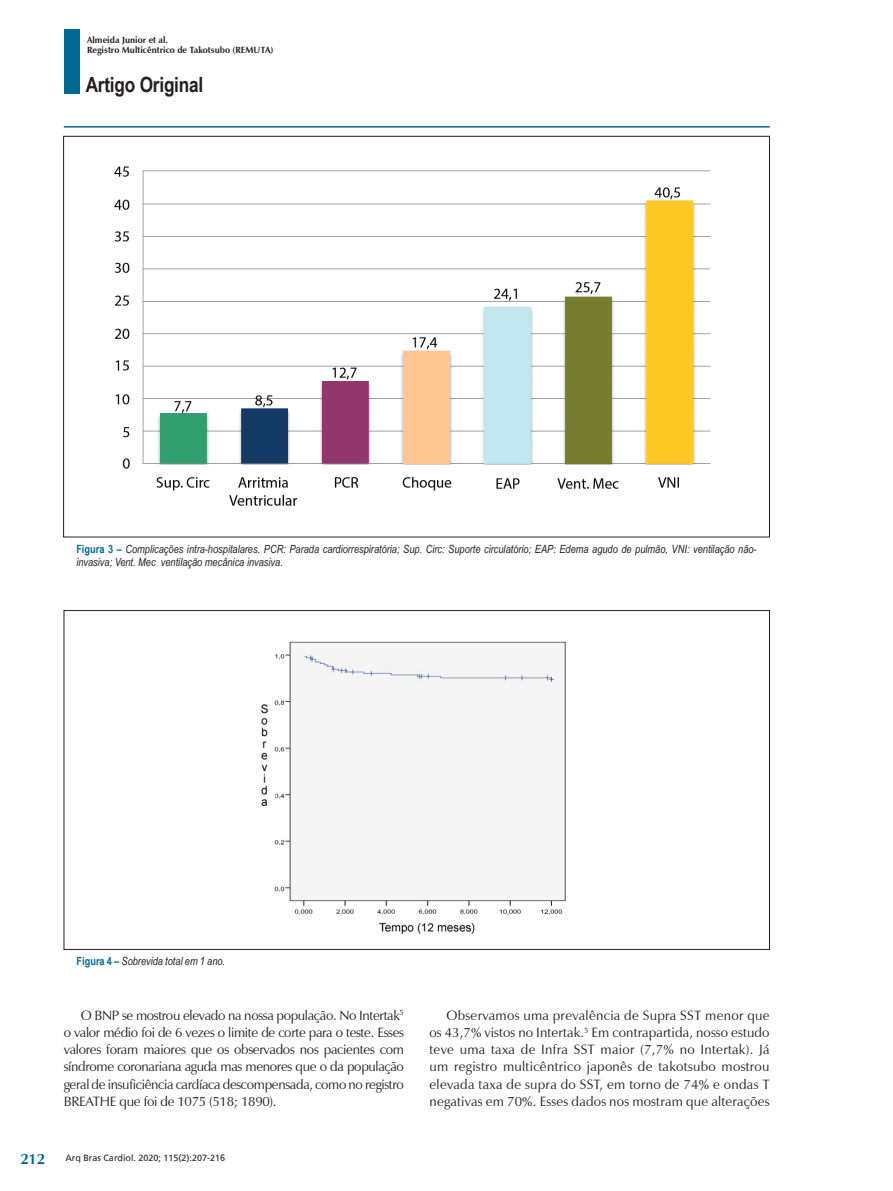
<style>
.page{position:relative;width:893px;height:1191px;background:#fff}
.page>*{position:absolute;margin:0;border:0;box-sizing:border-box;transform-origin:0 0}
.t1{font:700 21px "Arial Narrow";letter-spacing:-.01em;color:#231f20}
.t2{font:700 15px "Zapf Humanist 601 BT";color:#006991}
._01-TEXTO_BASICO{font:13.5px/17.2px "Zapf Humanist 601 BT";letter-spacing:-.005em;color:#231f20;text-align:justify}
._05_LEGENDA_TABELA{font:italic 11.25px/13.5px "Arial Narrow";color:#231f20}
.t3{font:700 9px/10.8px "Zapf Humanist 601 BT";color:#231f20}
.t4{font:9px "Frutiger";color:#231f20}
.s1{font-weight:700;font-style:normal;color:#006991}
</style>
<div class="page">
<hr style="left:64px;top:126px;width:706px;height:2px;background:#006991">
<div style="left:64px;top:29px;width:16px;height:65px;background:#006991"></div>
<img style="left:114px;top:166px;width:597px;height:340px">
<img style="left:260px;top:641px;width:306px;height:293px">
<p class="t3" style="left:87px;top:34px;width:188px">Almeida Junior et al.<br>Registro Multicêntrico de Takotsubo (REMUTA)</p>
<h1 class="t1" style="left:86px;top:68px;width:119px">Artigo Original</h1>
<p class="_05_LEGENDA_TABELA" style="left:76px;top:542px;width:682px"><span class="s1">Figura 3 –</span> Complicações intra-hospitalares. PCR: Parada cardiorrespiratória; Sup. Circ: Suporte circulatório; EAP: Edema agudo de pulmão, VNI: ventilação não&shy;invasiva; Vent. Mec ventilação mecânica invasiva.</p>
<p class="t2" style="left:20px;top:1149px;width:26px">212</p>
<p class="_05_LEGENDA_TABELA" style="left:77px;top:954px;width:150px"><span class="s1">Figura 4 –</span> Sobrevida total em 1 ano.</p>
<p class="_01-TEXTO_BASICO" style="left:64px;top:1006px;width:342px;text-indent:17px">O BNP se mostrou elevado na nossa população. No Intertak<sup>5 </sup>o valor médio foi de 6 vezes o limite de corte para o teste. Esses valores foram maiores que os observados nos pacientes com síndrome coronariana aguda mas menores que o da população geral de insuficiência cardíaca descompensada, como no registro BREATHE que foi de 1075 (518; 1890).</p>
<p class="_01-TEXTO_BASICO" style="left:429px;top:1006px;width:342px;text-indent:17px">Observamos uma prevalência de Supra SST menor que os 43,7% vistos no Intertak.<sup>5</sup> Em contrapartida, nosso estudo teve uma taxa de Infra SST maior (7,7% no Intertak). Já um registro multicêntrico japonês de takotsubo mostrou elevada taxa de supra do SST, em torno de 74% e ondas T negativas em 70%. Esses dados nos mostram que alterações</p>
<p class="t4" style="left:65px;top:1153px;width:161px">Arq Bras Cardiol. 2020; 115(2):207-216</p>
</div>
